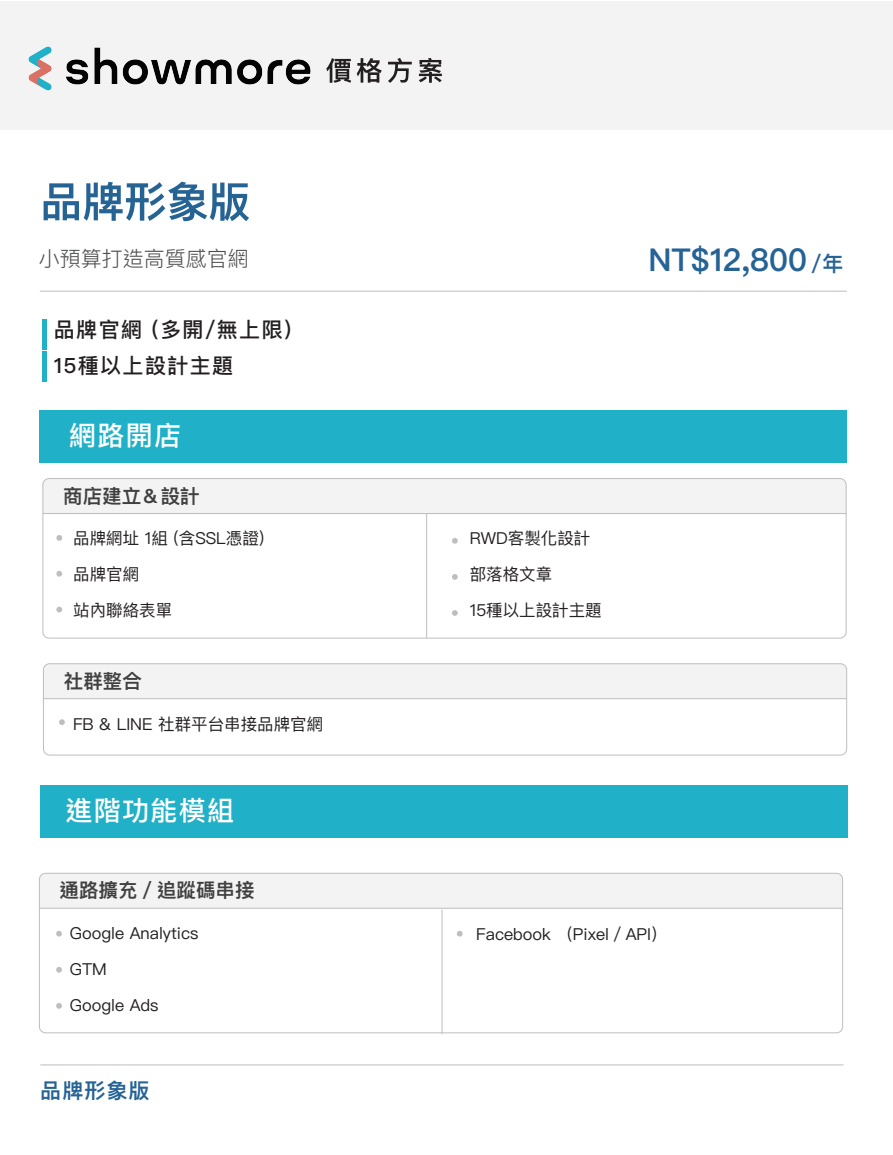
<style>
.page{position:relative;width:893px;height:1155px;background:#fff}
.page>*{position:absolute;margin:0;border:0;box-sizing:border-box;transform-origin:0 0}
.t1{font:600 31.5px "Ping Fang TC";color:#266395}
.t2{font:500 27px "Ping Fang TC";letter-spacing:.05em;color:#fff}
.t3{font:500 21px/36px "Ping Fang TC";letter-spacing:.065em;color:#231f20}
.t4{font:300 21px "Ping Fang TC";color:#4d4e4f}
.t5{font:600 21px "Ping Fang TC";letter-spacing:.05em;color:#266395}
.t6{font:600 19.5px "Ping Fang TC";color:#404041}
.t7{font:16.5px/36px "Ping Fang TC";color:#231f20}
.s1{font-size:21px}
</style>
<div class="page">
<div style="left:0;top:1px;width:893px;height:128px;background:#f3f3f3"></div>
<img style="left:17px;top:46px;width:306px;height:84px">
<svg style="left:44px;top:182px;width:205px;height:39px"></svg>
<hr style="left:40px;top:290px;width:807px;height:2px;background:#231f20">
<div style="left:39px;top:409px;width:807px;height:53px;background:#20b0c7"></div>
<div style="left:43px;top:478px;width:803px;height:35px;background:#f3f3f3"></div>
<div style="left:43px;top:478px;width:803px;height:160px;border:1px solid #bdbebf;border-radius:6px"></div>
<hr style="left:43px;top:513px;width:803px;height:1px;background:#bdbebf">
<svg style="left:56px;top:535px;width:6px;height:5px"></svg>
<svg style="left:56px;top:571px;width:6px;height:5px"></svg>
<svg style="left:56px;top:606px;width:6px;height:6px"></svg>
<svg style="left:452px;top:538px;width:6px;height:5px"></svg>
<svg style="left:452px;top:574px;width:6px;height:5px"></svg>
<svg style="left:452px;top:610px;width:6px;height:6px"></svg>
<hr style="left:426px;top:513px;width:1px;height:125px;background:#bdbebf">
<div style="left:45px;top:665px;width:802px;height:33px;background:#f3f3f3"></div>
<div style="left:43px;top:663px;width:804px;height:92px;border:1px solid #bdbebf;border-radius:6px"></div>
<hr style="left:43px;top:698px;width:804px;height:1px;background:#bdbebf">
<svg style="left:59px;top:719px;width:6px;height:6px"></svg>
<svg style="left:326px;top:58px;width:25px;height:25px"></svg>
<svg style="left:357px;top:58px;width:25px;height:25px"></svg>
<svg style="left:388px;top:58px;width:24px;height:25px"></svg>
<svg style="left:419px;top:58px;width:23px;height:25px"></svg>
<div style="left:41px;top:784px;width:807px;height:53px;background:#20b0c7"></div>
<div style="left:41px;top:874px;width:800px;height:33px;background:#f3f3f3"></div>
<div style="left:39px;top:872px;width:804px;height:161px;border:1px solid #bdbebf;border-radius:6px"></div>
<hr style="left:39px;top:907px;width:804px;height:1px;background:#bdbebf">
<svg style="left:457px;top:930px;width:6px;height:6px"></svg>
<hr style="left:442px;top:909px;width:1px;height:125px;background:#bdbebf">
<hr style="left:40px;top:1064px;width:803px;height:1px;background:#bdbebf">
<hr style="left:43px;top:319px;width:4px;height:31px;background:#20b0c7">
<hr style="left:43px;top:351px;width:4px;height:30px;background:#20b0c7">
<svg style="left:56px;top:930px;width:6px;height:6px"></svg>
<svg style="left:56px;top:967px;width:6px;height:5px"></svg>
<svg style="left:56px;top:1003px;width:6px;height:5px"></svg>
<p class="t4" style="left:39px;top:245px;width:211px">小預算打造高質感官網</p>
<p class="t3" style="left:54px;top:311px;width:239px">品牌官網 (多開/無上限)<br>15種以上設計主題</p>
<h2 class="t2" style="left:69px;top:418px;width:114px">網路開店</h2>
<p class="t6" style="left:63px;top:483px;width:138px">商店建立＆設計</p>
<p class="t7" style="left:73px;top:520px;width:193px">品牌網址 1組 (含SSL憑證)品牌官網<br>站內聯絡表單</p>
<p class="t6" style="left:64px;top:669px;width:80px">社群整合</p>
<p class="t7" style="left:73px;top:705px;width:252px">FB &amp; LINE 社群平台串接品牌官網</p>
<h2 class="t2" style="left:65px;top:793px;width:170px">進階功能模組</h2>
<p class="t6" style="left:60px;top:878px;width:196px">通路擴充／追蹤碼串接</p>
<p class="t7" style="left:70px;top:914px;width:130px">Google Analytics<br>GTM<br>Google Ads</p>
<p class="t5" style="left:40px;top:1077px;width:111px">品牌形象版</p>
<h1 class="t1" style="left:648px;top:240px;width:197px">NT$12,800 <span class="s1">/年</span></h1>
<p class="t7" style="left:470px;top:520px;width:134px">RWD客製化設計部落格文章<br>15種以上設計主題</p>
<p class="t7" style="left:476px;top:916px;width:193px">Facebook （Pixel／API）</p>
</div>
